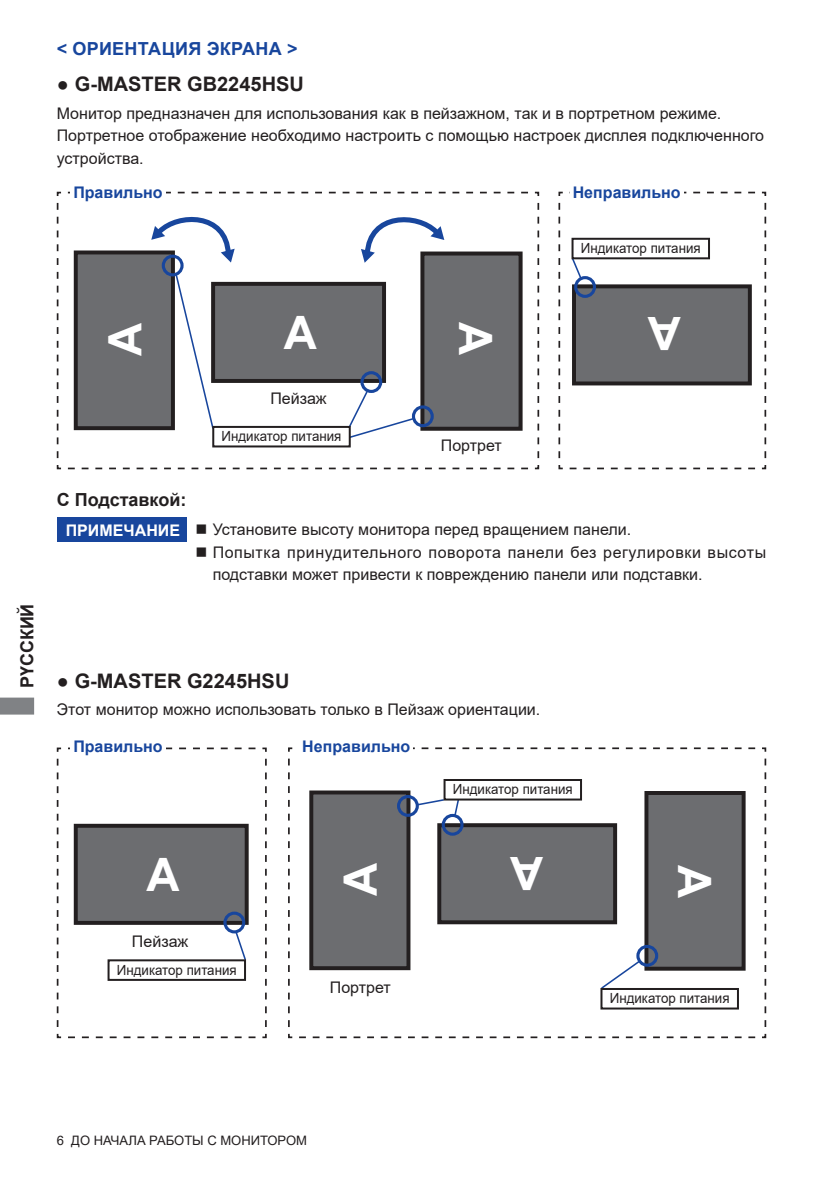
<style>
.page{position:relative;width:840px;height:1191px;background:#fff}
.page>*{position:absolute;margin:0;border:0;box-sizing:border-box;transform-origin:0 0}
.t1{font:700 46px "Arial";color:#fff}
.t2{font:700 20px "Arial";color:#231f20}
.t3{font:700 18px "Arial";color:#231f20}
.t4{font:700 18px "Arial";letter-spacing:.015em;color:#18469d}
.t5{font:16px/22.6px "Arial";color:#231f20}
.t6{font:700 16px "Arial";color:#18469d}
.t7{font:700 16px "Arial";color:#fff}
.t8{font:14px "Arial";color:#231f20;scale:.95 1}
.t9{font:13px "Arial";color:#231f20}
.s1{font-weight:400}
</style>
<div class="page">
<svg style="left:0;top:697px;width:34px;height:17px"></svg>
<div style="left:57px;top:517px;width:130px;height:25px;background:#18469d"></div>
<svg style="left:56px;top:191px;width:483px;height:279px"></svg>
<div style="left:213px;top:284px;width:171px;height:97px;background:#6c6d70"></div>
<div style="left:211px;top:282px;width:175px;height:101px;border:4px solid #231f20"></div>
<div style="left:422px;top:253px;width:98px;height:176px;background:#6c6d70"></div>
<div style="left:420px;top:251px;width:102px;height:180px;border:4px solid #231f20"></div>
<div style="left:360px;top:371px;width:22px;height:22px;border:3px solid #18469d;border-radius:50%"></div>
<div style="left:411px;top:405px;width:22px;height:22px;border:3px solid #18469d;border-radius:50%"></div>
<svg style="left:347px;top:389px;width:67px;height:50px"></svg>
<svg style="left:558px;top:191px;width:208px;height:279px"></svg>
<div style="left:573px;top:286px;width:176px;height:97px;background:#6c6d70"></div>
<div style="left:571px;top:284px;width:180px;height:101px;border:4px solid #231f20"></div>
<div style="left:76px;top:252px;width:97px;height:176px;background:#6c6d70"></div>
<div style="left:74px;top:250px;width:101px;height:180px;border:4px solid #231f20"></div>
<div style="left:162px;top:255px;width:21px;height:21px;border:3px solid #18469d;border-radius:50%"></div>
<svg style="left:174px;top:273px;width:40px;height:157px"></svg>
<div style="left:574px;top:276px;width:21px;height:22px;border:3px solid #18469d;border-radius:50%"></div>
<svg style="left:570px;top:257px;width:12px;height:23px"></svg>
<svg style="left:361px;top:217px;width:83px;height:46px"></svg>
<svg style="left:151px;top:217px;width:83px;height:45px"></svg>
<div style="left:571px;top:238px;width:138px;height:21px;border:2px solid #231f20"></div>
<div style="left:212px;top:426px;width:138px;height:21px;border:2px solid #231f20"></div>
<div style="left:70px;top:185px;width:95px;height:20px;background:#fff"></div>
<div style="left:569px;top:184px;width:114px;height:19px;background:#fff"></div>
<svg style="left:288px;top:747px;width:478px;height:292px"></svg>
<svg style="left:56px;top:747px;width:211px;height:292px"></svg>
<div style="left:76px;top:825px;width:170px;height:98px;background:#6c6d70"></div>
<div style="left:74px;top:823px;width:174px;height:102px;border:4px solid #231f20"></div>
<div style="left:223px;top:911px;width:22px;height:22px;border:3px solid #18469d;border-radius:50%"></div>
<svg style="left:234px;top:930px;width:13px;height:31px"></svg>
<div style="left:439px;top:825px;width:175px;height:97px;background:#6c6d70"></div>
<div style="left:437px;top:823px;width:179px;height:101px;border:4px solid #231f20"></div>
<div style="left:311px;top:792px;width:97px;height:176px;background:#6c6d70"></div>
<div style="left:309px;top:790px;width:101px;height:180px;border:4px solid #231f20"></div>
<div style="left:646px;top:793px;width:97px;height:175px;background:#6c6d70"></div>
<div style="left:644px;top:791px;width:101px;height:179px;border:4px solid #231f20"></div>
<div style="left:397px;top:795px;width:21px;height:22px;border:3px solid #18469d;border-radius:50%"></div>
<svg style="left:415px;top:798px;width:30px;height:8px"></svg>
<div style="left:441px;top:814px;width:22px;height:21px;border:3px solid #18469d;border-radius:50%"></div>
<svg style="left:453px;top:800px;width:7px;height:17px"></svg>
<div style="left:636px;top:945px;width:21px;height:21px;border:3px solid #18469d;border-radius:50%"></div>
<svg style="left:599px;top:959px;width:42px;height:31px"></svg>
<div style="left:107px;top:959px;width:139px;height:22px;border:2px solid #231f20"></div>
<div style="left:443px;top:779px;width:138px;height:21px;border:2px solid #231f20"></div>
<div style="left:600px;top:988px;width:138px;height:21px;border:2px solid #231f20"></div>
<div style="left:70px;top:738px;width:95px;height:21px;background:#fff"></div>
<div style="left:299px;top:738px;width:114px;height:19px;background:#fff"></div>
<p class="t4" style="left:57px;top:36px;width:242px">&lt; ОРИЕНТАЦИЯ ЭКРАНА &gt;</p>
<p class="t2" style="left:57px;top:70px;width:248px"><span class="s1">●</span> G-MASTER GB2245HSU</p>
<p class="t5" style="left:57px;top:102px;width:708px">Монитор предназначен для использования как в пейзажном, так и в портретном режиме.<br>Портретное отображение необходимо настроить с помощью настроек дисплея подключенного устройства.</p>
<p class="t6" style="left:73px;top:181px;width:91px">Правильно</p>
<p class="t6" style="left:572px;top:181px;width:109px">Неправильно</p>
<p class="t8" style="left:580px;top:239px;width:127px">Индикатор питания</p>
<p class="t3" style="left:14px;top:688px;width:86px;rotate:-90deg">РҮССКИЙ</p>
<h1 class="t1" style="left:93px;top:356px;width:35px;rotate:-90deg">A</h1>
<p class="t5" style="left:270px;top:386px;width:58px">Пейзаж</p>
<p class="t8" style="left:221px;top:427px;width:127px">Индикатор питания</p>
<h1 class="t1" style="left:507px;top:322px;width:35px;rotate:90deg">A</h1>
<p class="t5" style="left:440px;top:434px;width:62px">Портрет</p>
<h1 class="t1" style="left:680px;top:365px;width:35px;rotate:-180deg">A</h1>
<p class="t3" style="left:57px;top:487px;width:131px">С Подставкой:</p>
<p class="t7" style="left:66px;top:518px;width:116px">ПРИМЕЧАНИЕ</p>
<p class="t5" style="left:195px;top:518px;width:437px">■ Установите высоту монитора перед вращением панели.</p>
<p class="t5" style="left:212px;top:540px;width:554px;text-indent:-17px">■ Попытка принудительного поворота панели без регулировки высоты подставки может привести к повреждению панели или подставки.</p>
<p class="t2" style="left:57px;top:666px;width:234px"><span class="s1">●</span> G-MASTER G2245HSU</p>
<p class="t5" style="left:57px;top:698px;width:485px">Этот монитор можно использовать только в Пейзаж ориентации.</p>
<p class="t6" style="left:73px;top:735px;width:91px">Правильно</p>
<p class="t6" style="left:302px;top:735px;width:109px">Неправильно</p>
<p class="t8" style="left:452px;top:780px;width:127px">Индикатор питания</p>
<p class="t5" style="left:132px;top:930px;width:58px">Пейзаж</p>
<p class="t8" style="left:117px;top:960px;width:127px">Индикатор питания</p>
<h1 class="t1" style="left:543px;top:906px;width:35px;rotate:-180deg">A</h1>
<h1 class="t1" style="left:328px;top:896px;width:35px;rotate:-90deg">A</h1>
<h1 class="t1" style="left:726px;top:865px;width:35px;rotate:90deg">A</h1>
<p class="t5" style="left:329px;top:976px;width:62px">Портрет</p>
<p class="t8" style="left:609px;top:988px;width:127px">Индикатор питания</p>
<p class="t9" style="left:57px;top:1131px;width:251px">6 ДО НАЧАЛА РАБОТЫ С МОНИТОРОМ</p>
</div>
